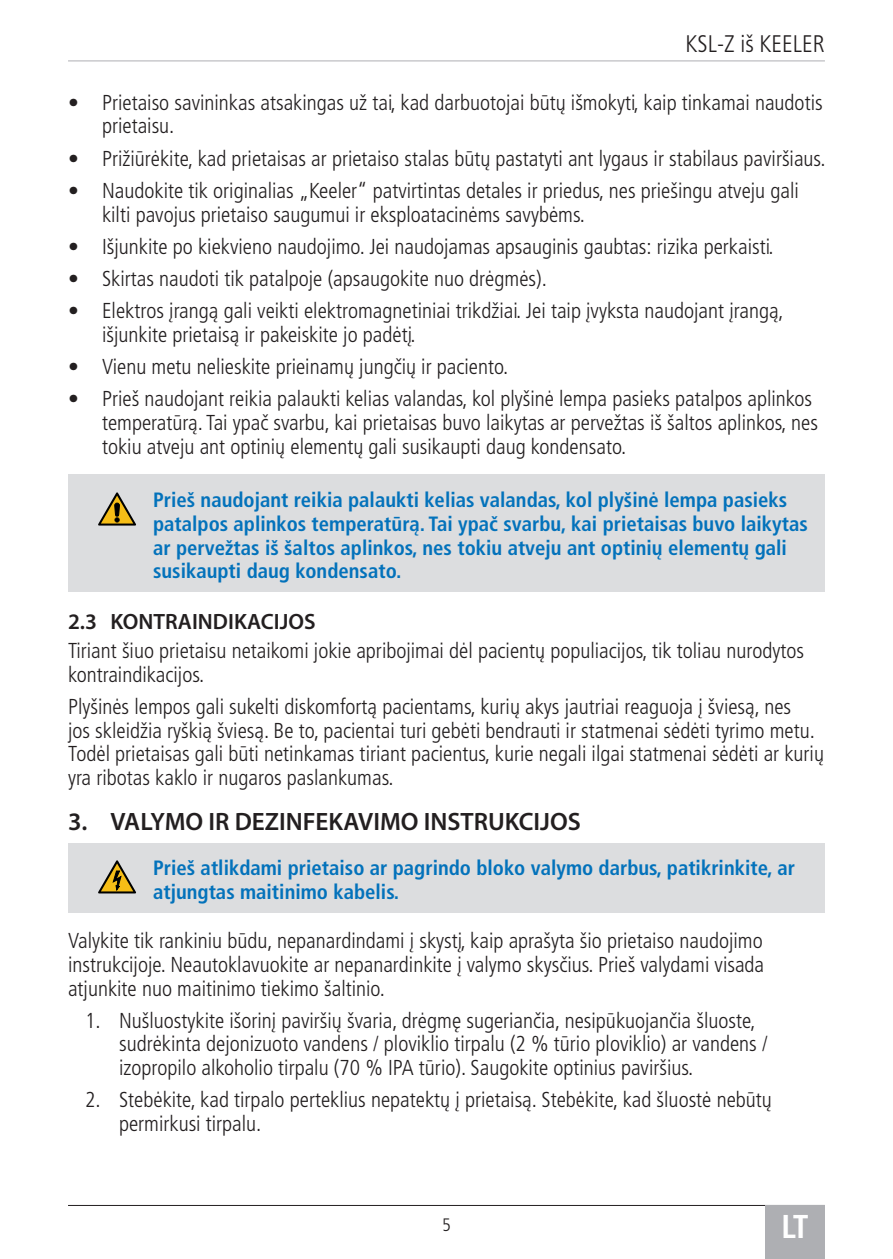
<style>
.page{position:relative;width:893px;height:1259px;background:#fff}
.page>*{position:absolute;margin:0;border:0;box-sizing:border-box;transform-origin:0 0}
.t1{font:700 condensed 33px "Frutiger LT Pro";color:#fff}
.t2{font:600 25.2px "Myriad Pro";color:#231f20}
.t3{font:300 condensed 24px "Frutiger LT Pro";color:#231f20}
.t4{font:600 22.2px "Myriad Pro";color:#231f20}
.Body_text{font:300 condensed 21.6px/23.7px "Frutiger LT Pro";color:#231f20}
.Caution_Single{font:700 condensed 20.7px/23.7px "Frutiger LT Pro";color:#0372bb}
.t5{font:300 condensed 18px "Frutiger LT Pro";color:#231f20}
</style>
<div class="page">
<hr style="left:68px;top:1205px;width:757px;height:1px;background:#231f20">
<div style="left:765px;top:1205px;width:60px;height:54px;background:#aeafb3"></div>
<hr style="left:68px;top:60px;width:757px;height:1px;background:#aeafb3">
<div style="left:68px;top:475px;width:757px;height:117px;background:#dcdddf"></div>
<div style="left:68px;top:842px;width:757px;height:70px;background:#dcdddf"></div>
<svg style="left:98px;top:492px;width:38px;height:33px"></svg>
<svg style="left:98px;top:860px;width:38px;height:33px"></svg>
<p class="t3" style="left:685px;top:30px;width:141px">KSL-Z iš KEELER</p>
<p class="Body_text" style="left:102px;top:91px;width:722px;text-indent:-34px">• Prietaiso savininkas atsakingas už tai, kad darbuotojai būtų išmokyti, kaip tinkamai naudotis prietaisu.</p>
<p class="Body_text" style="left:68px;top:147px;width:759px">• Prižiūrėkite, kad prietaisas ar prietaiso stalas būtų pastatyti ant lygaus ir stabilaus paviršiaus.</p>
<p class="Body_text" style="left:102px;top:179px;width:698px;text-indent:-34px">• Naudokite tik originalias „Keeler“ patvirtintas detales ir priedus, nes priešingu atveju gali kilti pavojus prietaiso saugumui ir eksploatacinėms savybėms.</p>
<p class="Body_text" style="left:68px;top:235px;width:707px">• Išjunkite po kiekvieno naudojimo. Jei naudojamas apsauginis gaubtas: rizika perkaisti.</p>
<p class="Body_text" style="left:68px;top:267px;width:480px">• Skirtas naudoti tik patalpoje (apsaugokite nuo drėgmės).</p>
<p class="Body_text" style="left:102px;top:299px;width:683px;text-indent:-34px">• Elektros įrangą gali veikti elektromagnetiniai trikdžiai. Jei taip įvyksta naudojant įrangą, išjunkite prietaisą ir pakeiskite jo padėtį.</p>
<p class="Body_text" style="left:68px;top:355px;width:442px">• Vienu metu nelieskite prieinamų jungčių ir paciento.</p>
<p class="Body_text" style="left:102px;top:387px;width:717px;text-indent:-34px">• Prieš naudojant reikia palaukti kelias valandas, kol plyšinė lempa pasieks patalpos aplinkos temperatūrą. Tai ypač svarbu, kai prietaisas buvo laikytas ar pervežtas iš šaltos aplinkos, nes tokiu atveju ant optinių elementų gali susikaupti daug kondensato.</p>
<p class="Caution_Single" style="left:153px;top:488px;width:656px">Prieš naudojant reikia palaukti kelias valandas, kol plyšinė lempa pasieks patalpos aplinkos temperatūrą. Tai ypač svarbu, kai prietaisas buvo laikytas ar pervežtas iš šaltos aplinkos, nes tokiu atveju ant optinių elementų gali susikaupti daug kondensato.</p>
<p class="t4" style="left:68px;top:607px;width:249px">2.3 KONTRAINDIKACIJOS</p>
<p class="Body_text" style="left:68px;top:639px;width:738px">Tiriant šiuo prietaisu netaikomi jokie apribojimai dėl pacientų populiacijos, tik toliau nurodytos kontraindikacijos.</p>
<p class="Body_text" style="left:68px;top:695px;width:757px">Plyšinės lempos gali sukelti diskomfortą pacientams, kurių akys jautriai reaguoja į šviesą, nes<br>jos skleidžia ryškią šviesą. Be to, pacientai turi gebėti bendrauti ir statmenai sėdėti tyrimo metu.<br>Todėl prietaisas gali būti netinkamas tiriant pacientus, kurie negali ilgai statmenai sėdėti ar kurių yra ribotas kaklo ir nugaros paslankumas.</p>
<p class="t2" style="left:68px;top:805px;width:514px">3. VALYMO IR DEZINFEKAVIMO INSTRUKCIJOS</p>
<p class="Caution_Single" style="left:153px;top:856px;width:643px">Prieš atlikdami prietaiso ar pagrindo bloko valymo darbus, patikrinkite, ar atjungtas maitinimo kabelis.</p>
<p class="Body_text" style="left:68px;top:929px;width:698px;text-align:justify">Valykite tik rankiniu būdu, nepanardindami į skystį, kaip aprašyta šio prietaiso naudojimo instrukcijoje. Neautoklavuokite ar nepanardinkite į valymo skysčius. Prieš valydami visada atjunkite nuo maitinimo tiekimo šaltinio.</p>
<p class="Body_text" style="left:119px;top:1008px;width:650px;text-indent:-34px">1. Nušluostykite išorinį paviršių švaria, drėgmę sugeriančia, nesipūkuojančia šluoste, sudrėkinta dejonizuoto vandens / ploviklio tirpalu (2 % tūrio ploviklio) ar vandens / izopropilo alkoholio tirpalu (70 % IPA tūrio). Saugokite optinius paviršius.</p>
<p class="Body_text" style="left:119px;top:1088px;width:654px;text-indent:-34px">2. Stebėkite, kad tirpalo perteklius nepatektų į prietaisą. Stebėkite, kad šluostė nebūtų permirkusi tirpalu.</p>
<p class="t5" style="left:442px;top:1214px;width:10px">5</p>
<h1 class="t1" style="left:782px;top:1207px;width:29px">LT</h1>
</div>
